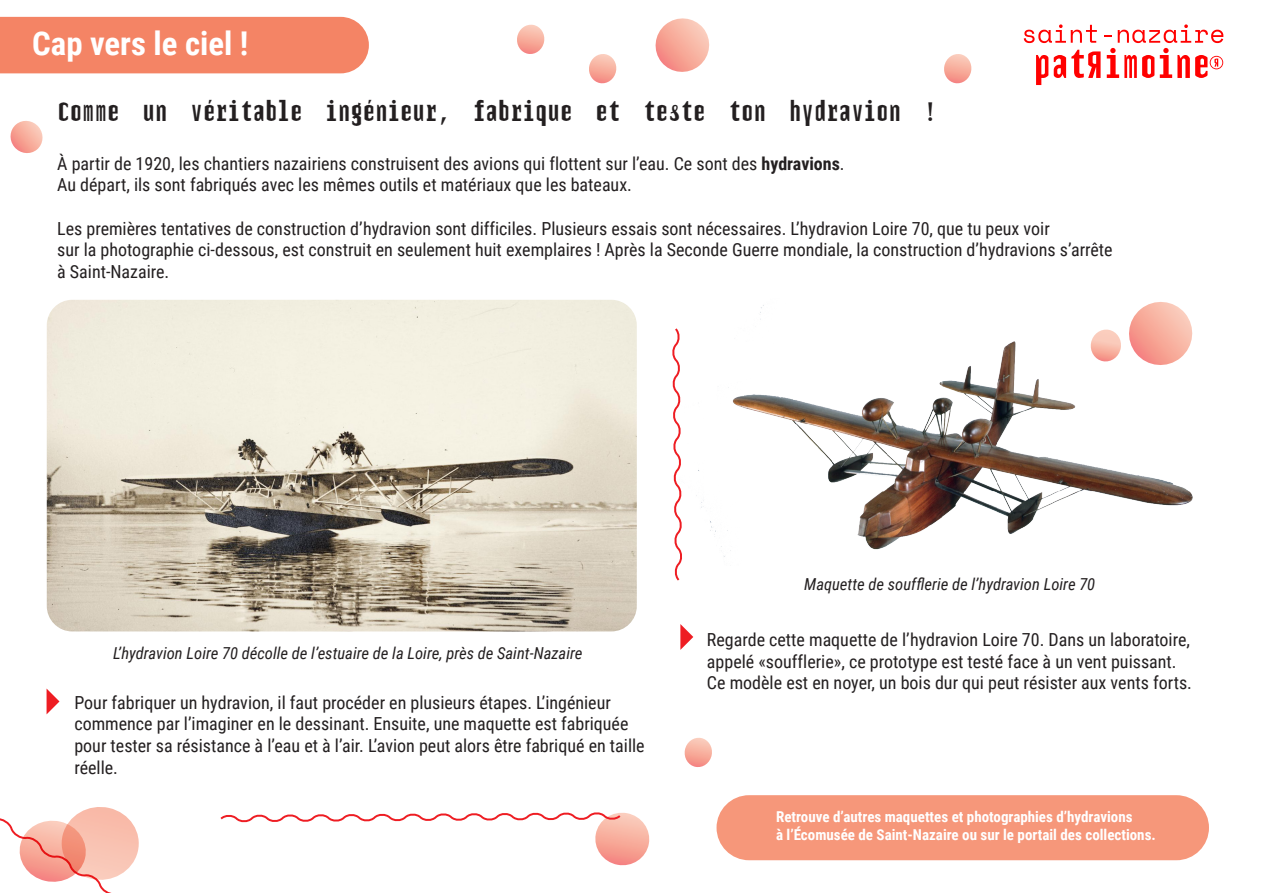
<style>
.page{position:relative;width:1263px;height:893px;background:#fff}
.page>*{position:absolute;margin:0;border:0;box-sizing:border-box;transform-origin:0 0}
.t1{font:700 32.7px "Roboto Condensed";color:#fff}
.t2{font:28.2px "T Elerysm Mono 2";color:#231f20}
.t3{font:18px/21.6px "Roboto Condensed";color:#231f20}
.t4{font:italic 16.5px "Roboto Condensed";color:#231f20}
.t5{font:700 15px "Roboto Condensed";color:#fff}
.s1{font-weight:700}
</style>
<div class="page">
<svg style="left:1024px;top:24px;width:199px;height:61px"></svg>
<div style="left:0;top:17px;width:369px;height:56px;background:#f48465"></div>
<img style="left:696px;top:305px;width:497px;height:252px">
<div style="left:716px;top:795px;width:493px;height:65px;background:#f6977a;border-radius:33px"></div>
<svg style="left:47px;top:689px;width:12px;height:25px"></svg>
<svg style="left:680px;top:624px;width:13px;height:26px"></svg>
<svg style="left:0;top:807px;width:139px;height:86px"></svg>
<img style="left:47px;top:300px;width:590px;height:331px">
<svg style="left:1089px;top:302px;width:104px;height:67px"></svg>
<svg style="left:655px;top:18px;width:55px;height:54px"></svg>
<svg style="left:672px;top:328px;width:10px;height:253px"></svg>
<svg style="left:944px;top:54px;width:28px;height:30px"></svg>
<svg style="left:10px;top:121px;width:33px;height:32px"></svg>
<svg style="left:517px;top:24px;width:28px;height:30px"></svg>
<svg style="left:589px;top:54px;width:28px;height:30px"></svg>
<svg style="left:220px;top:812px;width:430px;height:54px"></svg>
<svg style="left:684px;top:737px;width:28px;height:30px"></svg>
<p class="t1" style="left:32px;top:21px;width:218px">Cap vers le ciel !</p>
<p class="t2" style="left:57px;top:96px;width:881px">Comme un véritable ingénieur, fabrique et teste ton hydravion !</p>
<p class="t3" style="left:57px;top:152px;width:789px">À partir de 1920, les chantiers nazairiens construisent des avions qui flottent sur l’eau. Ce sont des <span class="s1">hydravions</span>.</p>
<p class="t3" style="left:57px;top:173px;width:576px">Au départ, ils sont fabriqués avec les mêmes outils et matériaux que les bateaux.</p>
<p class="t3" style="left:57px;top:217px;width:994px">Les premières tentatives de construction d’hydravion sont difficiles. Plusieurs essais sont nécessaires. L’hydravion Loire 70, que tu peux voir</p>
<p class="t3" style="left:57px;top:238px;width:1057px">sur la photographie ci-dessous, est construit en seulement huit exemplaires ! Après la Seconde Guerre mondiale, la construction d’hydravions s’arrête</p>
<p class="t3" style="left:57px;top:260px;width:114px">à Saint-Nazaire.</p>
<p class="t4" style="left:113px;top:642px;width:471px">L’hydravion Loire 70 décolle de l’estuaire de la Loire, près de Saint-Nazaire</p>
<p class="t3" style="left:74px;top:691px;width:538px">Pour fabriquer un hydravion, il faut procéder en plusieurs étapes. L’ingénieur</p>
<p class="t3" style="left:74px;top:712px;width:572px">commence par l’imaginer en le dessinant. Ensuite, une maquette est fabriquée pour tester sa résistance à l’eau et à l’air. L’avion peut alors être fabriqué en taille réelle.</p>
<p class="t4" style="left:804px;top:573px;width:293px">Maquette de soufflerie de l’hydravion Loire 70</p>
<p class="t3" style="left:707px;top:628px;width:484px">Regarde cette maquette de l’hydravion Loire 70. Dans un laboratoire, appelé «soufflerie», ce prototype est testé face à un vent puissant.</p>
<p class="t3" style="left:707px;top:671px;width:486px">Ce modèle est en noyer, un bois dur qui peut résister aux vents forts.</p>
<p class="t5" style="left:776px;top:806px;width:358px">Retrouve d’autres maquettes et photographies d’hydravions</p>
<p class="t5" style="left:776px;top:824px;width:381px">à l’Écomusée de Saint-Nazaire ou sur le portail des collections.</p>
</div>
